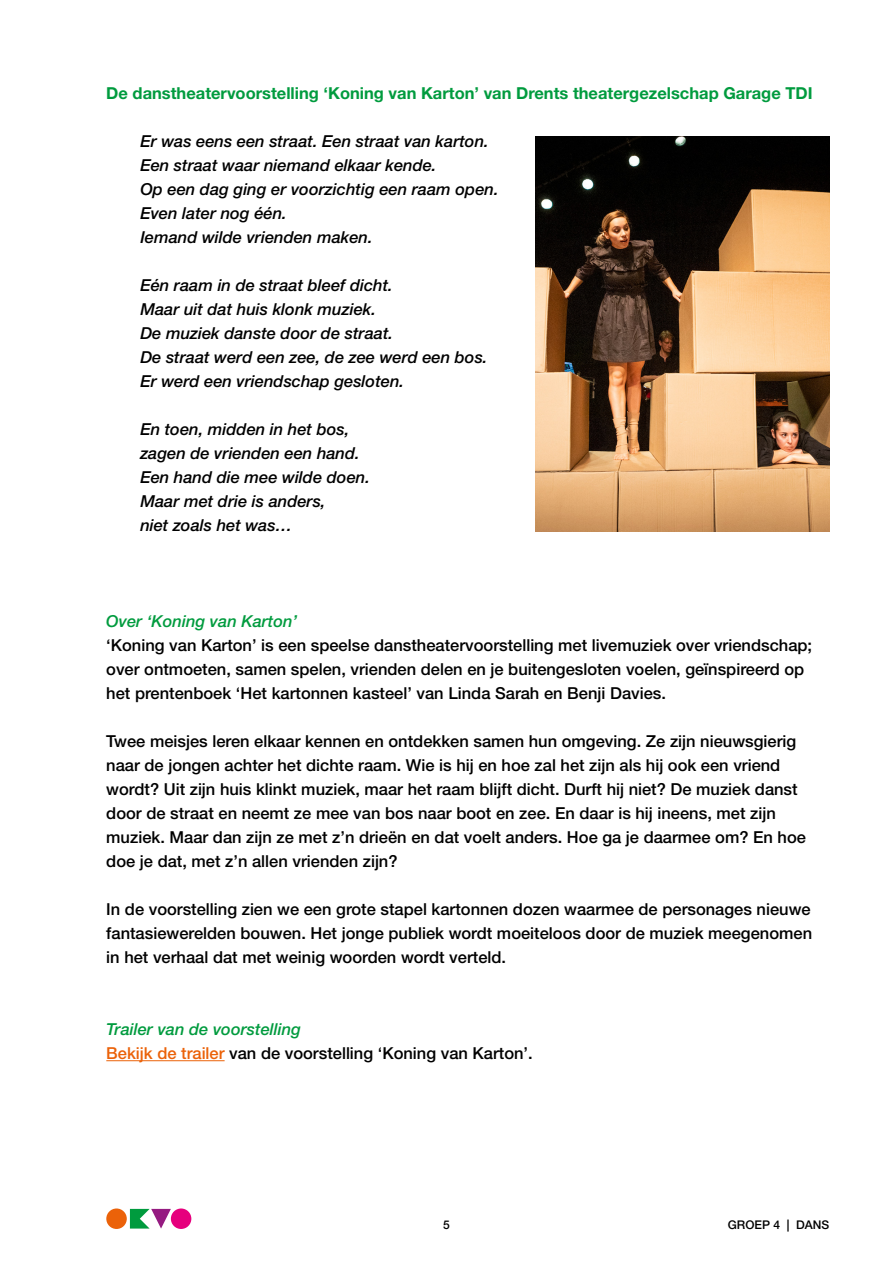
<style>
.page{position:relative;width:893px;height:1263px;background:#fff}
.page>*{position:absolute;margin:0;border:0;box-sizing:border-box;transform-origin:0 0}
.t1{font:500 16.5px/24px "Helvetica Neue LT Std";color:#000}
.t2{font:italic 500 16.5px/24px "Helvetica Neue LT Std";color:#000}
.t3{font:700 16.5px "Helvetica Neue LT Std";color:#009b3e}
.t4{font:italic 500 16.5px "Helvetica Neue LT Std";color:#009b3e}
.t5{font:500 12px "Helvetica Neue LT Std";color:#000}
.s1{font-style:italic;color:#009b3e}
.s2{color:#eb6209}
</style>
<div class="page">
<svg style="left:130px;top:1209px;width:41px;height:19px"></svg>
<div style="left:171px;top:1208px;width:20px;height:21px;background:#e6007d;border-radius:50%"></div>
<div style="left:106px;top:1208px;width:21px;height:21px;background:#eb6209;border-radius:50%"></div>
<hr style="left:106px;top:1060px;width:119px;height:1px;background:#eb6209">
<img style="left:536px;top:137px;width:293px;height:394px">
<p class="t3" style="left:106px;top:83px;width:708px">De danstheatervoorstelling ‘Koning van Karton’ van Drents theatergezelschap Garage TDI</p>
<p class="t2" style="left:140px;top:129px;width:360px">Er was eens een straat. Een straat van karton.<br>Een straat waar niemand elkaar kende.<br>Op een dag ging er voorzichtig een raam open.<br>Even later nog één.<br>Iemand wilde vrienden maken.</p>
<p class="t2" style="left:140px;top:273px;width:349px">Eén raam in de straat bleef dicht.<br>Maar uit dat huis klonk muziek.<br>De muziek danste door de straat.<br>De straat werd een zee, de zee werd een bos.<br>Er werd een vriendschap gesloten.</p>
<p class="t2" style="left:140px;top:417px;width:231px">En toen, midden in het bos, zagen de vrienden een hand.<br>Een hand die mee wilde doen.<br>Maar met drie is anders,<br>niet zoals het was…</p>
<p class="t4" style="left:106px;top:611px;width:193px">Over ‘Koning van Karton’</p>
<p class="t1" style="left:106px;top:633px;width:707px">‘Koning van Karton’ is een speelse danstheatervoorstelling met livemuziek over vriendschap; over ontmoeten, samen spelen, vrienden delen en je buitengesloten voelen, geïnspireerd op het prentenboek ‘Het kartonnen kasteel’ van Linda Sarah en Benji Davies.</p>
<p class="t1" style="left:106px;top:729px;width:701px">Twee meisjes leren elkaar kennen en ontdekken samen hun omgeving. Ze zijn nieuwsgierig naar de jongen achter het dichte raam. Wie is hij en hoe zal het zijn als hij ook een vriend wordt? Uit zijn huis klinkt muziek, maar het raam blijft dicht. Durft hij niet? De muziek danst door de straat en neemt ze mee van bos naar boot en zee. En daar is hij ineens, met zijn muziek. Maar dan zijn ze met z’n drieën en dat voelt anders. Hoe ga je daarmee om? En hoe doe je dat, met z’n allen vrienden zijn?</p>
<p class="t1" style="left:106px;top:897px;width:707px;text-align:justify">In de voorstelling zien we een grote stapel kartonnen dozen waarmee de personages nieuwe fantasiewerelden bouwen. Het jonge publiek wordt moeiteloos door de muziek meegenomen in het verhaal dat met weinig woorden wordt verteld.</p>
<p class="t1" style="left:106px;top:1017px;width:428px"><span class="s1">Trailer van de voorstelling<br></span><span class="s2">Bekijk de trailer</span> van de voorstelling ‘Koning van Karton’.</p>
<p class="t5" style="left:443px;top:1217px;width:8px">5</p>
<p class="t5" style="left:728px;top:1217px;width:103px">GROEP 4 | DANS</p>
</div>
